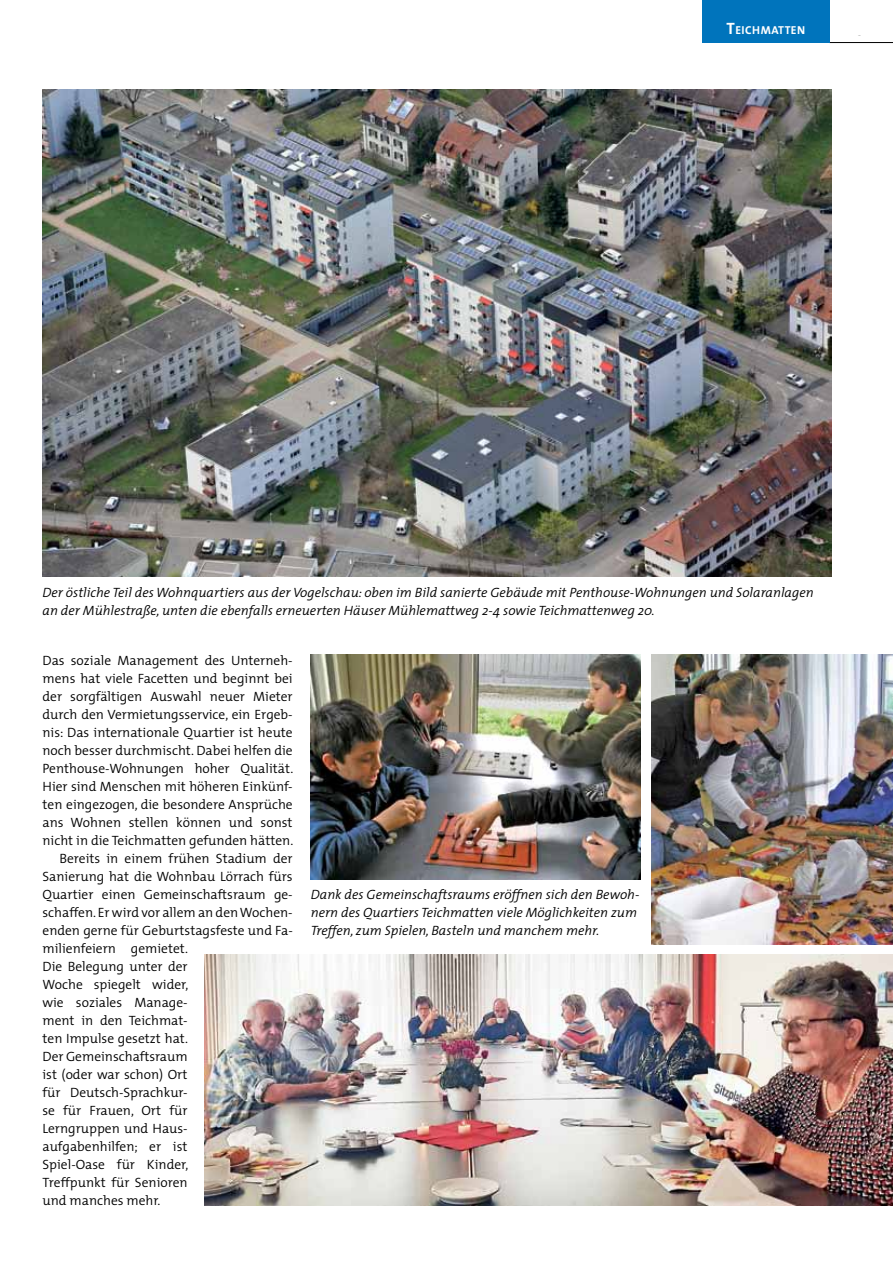
<style>
.page{position:relative;width:893px;height:1263px;background:#fff}
.page>*{position:absolute;margin:0;border:0;box-sizing:border-box;transform-origin:0 0}
.t1{font:300 13.5px "The Mix";color:#000}
.t2{font:italic 300 13.5px/18px "The Mix";color:#000}
.t3{font:700 11.55px "The Mix";letter-spacing:.045em;color:#fff}
.s1{font-size:16.5px}
</style>
<div class="page">
<hr style="left:829px;top:42px;width:64px;height:1px;background:#000">
<div style="left:702px;top:0;width:128px;height:43px;background:#0074bc"></div>
<img style="left:43px;top:89px;width:788px;height:488px">
<img style="left:205px;top:955px;width:688px;height:250px">
<img style="left:311px;top:655px;width:329px;height:224px">
<img style="left:652px;top:655px;width:241px;height:289px">
<p class="t3" style="left:726px;top:20px;width:80px"><span class="s1">T</span>EICHMATTEN</p>
<p class="t2" style="left:43px;top:583px;width:773px">Der östliche Teil des Wohnquartiers aus der Vogelschau: oben im Bild sanierte Gebäude mit Penthouse-Wohnungen und Solaranlagen an der Mühlestraße, unten die ebenfalls erneuerten Häuser Mühlemattweg 2-4 sowie Teichmattenweg 20.</p>
<p class="t1" style="left:43px;top:649px;width:252px">Das soziale Management des Unterneh-</p>
<p class="t1" style="left:43px;top:667px;width:252px">mens hat viele Facetten und beginnt bei</p>
<p class="t1" style="left:43px;top:685px;width:252px">der sorgfältigen Auswahl neuer Mieter</p>
<p class="t1" style="left:43px;top:703px;width:252px">durch den Vermietungsservice, ein Ergeb-</p>
<p class="t1" style="left:43px;top:721px;width:252px">nis: Das internationale Quartier ist heute</p>
<p class="t1" style="left:43px;top:739px;width:252px">noch besser durchmischt. Dabei helfen die</p>
<p class="t1" style="left:43px;top:757px;width:252px">Penthouse-Wohnungen hoher Qualität.</p>
<p class="t1" style="left:43px;top:775px;width:252px">Hier sind Menschen mit höheren Einkünf-</p>
<p class="t1" style="left:43px;top:793px;width:252px">ten eingezogen, die besondere Ansprüche</p>
<p class="t1" style="left:43px;top:811px;width:252px">ans Wohnen stellen können und sonst</p>
<p class="t1" style="left:43px;top:829px;width:252px">nicht in die Teichmatten gefunden hätten.</p>
<p class="t1" style="left:60px;top:847px;width:235px">Bereits in einem frühen Stadium der</p>
<p class="t1" style="left:43px;top:865px;width:252px">Sanierung hat die Wohnbau Lörrach fürs</p>
<p class="t1" style="left:43px;top:883px;width:252px">Quartier einen Gemeinschaftsraum ge-</p>
<p class="t1" style="left:43px;top:901px;width:252px">schaffen. Er wird vor allem an den Wochen-</p>
<p class="t1" style="left:43px;top:919px;width:252px">enden gerne für Geburtstagsfeste und Fa-</p>
<p class="t1" style="left:43px;top:937px;width:147px">milienfeiern gemietet.</p>
<p class="t1" style="left:43px;top:955px;width:147px">Die Belegung unter der</p>
<p class="t1" style="left:43px;top:973px;width:147px">Woche spiegelt wider,</p>
<p class="t1" style="left:43px;top:991px;width:147px">wie soziales Manage-</p>
<p class="t1" style="left:43px;top:1009px;width:147px">ment in den Teichmat-</p>
<p class="t1" style="left:43px;top:1027px;width:147px">ten Impulse gesetzt hat.</p>
<p class="t1" style="left:43px;top:1045px;width:147px">Der Gemeinschaftsraum</p>
<p class="t1" style="left:43px;top:1063px;width:146px">ist (oder war schon) Ort</p>
<p class="t1" style="left:43px;top:1081px;width:147px">für Deutsch-Sprachkur-</p>
<p class="t1" style="left:43px;top:1099px;width:147px">se für Frauen, Ort für</p>
<p class="t1" style="left:43px;top:1117px;width:147px">Lerngruppen und Haus-</p>
<p class="t1" style="left:43px;top:1135px;width:146px">aufgabenhilfen; er ist</p>
<p class="t1" style="left:43px;top:1153px;width:147px">Spiel-Oase für Kinder,</p>
<p class="t1" style="left:43px;top:1171px;width:147px">Treffpunkt für Senioren</p>
<p class="t1" style="left:43px;top:1189px;width:120px">und manches mehr.</p>
<p class="t2" style="left:311px;top:885px;width:330px">Dank des Gemeinschaftsraums eröffnen sich den Bewoh&shy;nern des Quartiers Teichmatten viele Möglichkeiten zum<br>Treffen, zum Spielen, Basteln und manchem mehr.</p>
</div>
